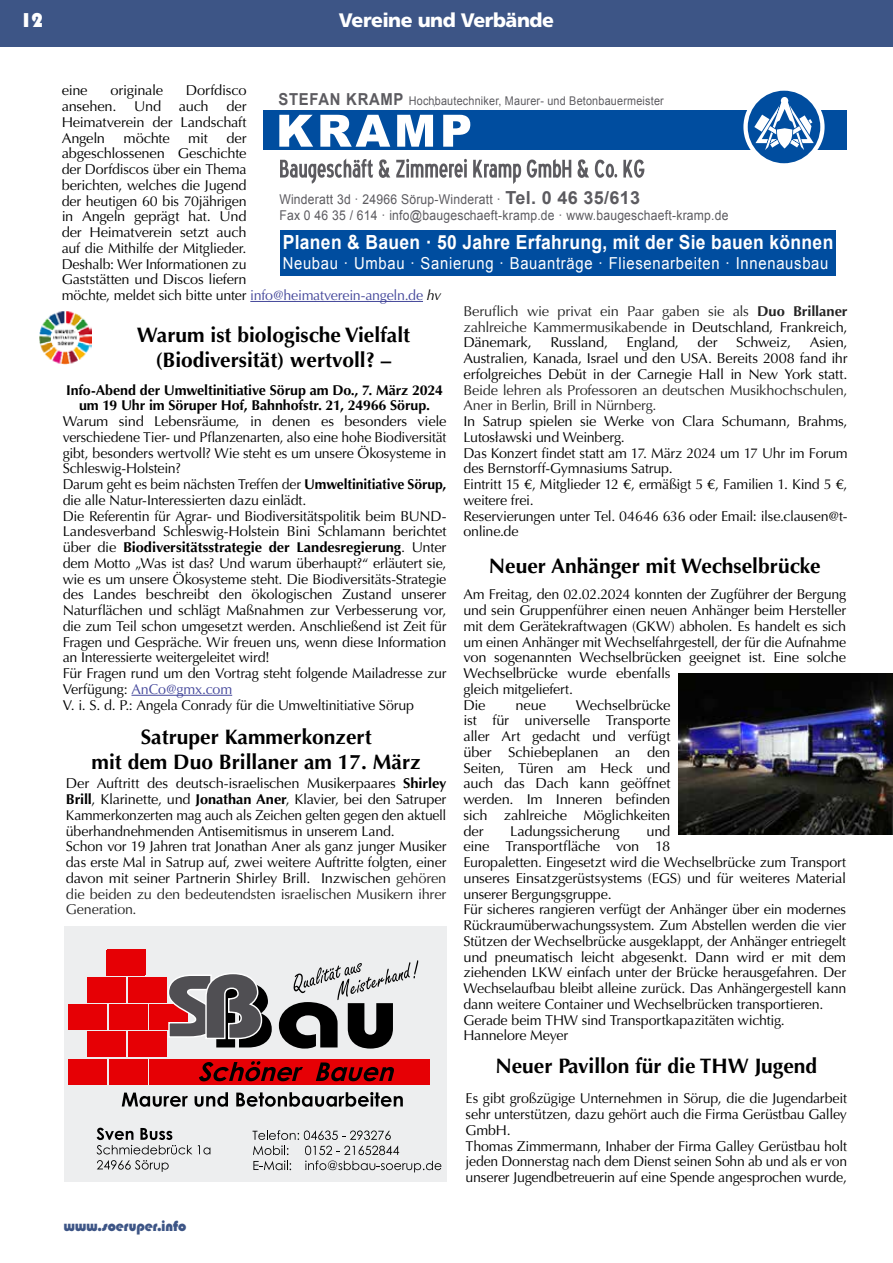
<style>
.page{position:relative;width:893px;height:1263px;background:#fff}
.page>*{position:absolute;margin:0;border:0;box-sizing:border-box;transform-origin:0 0}
.t1{font:700 21px/25.2px "Optima";color:#000;text-align:center}
.t2{font:700 19.5px "Arial";letter-spacing:.02em;color:#fff;scale:.9 1}
.t3{font:900 19.5px "Frutiger LT Std";letter-spacing:-.025em;color:#fff}
.t4{font:900 19.5px "Blippo BT";color:#fff}
.t5{font:16.5px "Arial";letter-spacing:.05em;color:#fff;scale:.9 1}
.t6{font:14.25px/15.8px "Optima";letter-spacing:-.015em;color:#000}
.t7{font:14.25px/15.8px "Optima";letter-spacing:-.015em;color:#242424;text-align:justify}
.t8{font:700 14.25px/15.8px "Optima";letter-spacing:-.005em;color:#000;text-align:center}
.t9{font:900 14.25px "Blippo BT";color:#3d5586}
.t10{font:13.5px/16.2px "Arial";letter-spacing:.02em;color:#5c5b60;scale:.9 1}
.t11{font:12px "Arial";letter-spacing:.02em;color:#5c5b60;scale:.9 1}
.s1{font-weight:700;font-size:16.5px}
.s2{color:#43469a}
.s3{font-style:italic}
.s4{font-weight:700}
.s5{color:#242424}
.s6{font-weight:700;font-size:18px}
.s7{color:#000}
</style>
<div class="page">
<div style="left:0;top:0;width:893px;height:47px;background:#3d5586"></div>
<div style="left:280px;top:230px;width:555px;height:46px;background:#004d9f"></div>
<div style="left:264px;top:110px;width:582px;height:40px;background:#004d9f"></div>
<svg style="left:743px;top:86px;width:82px;height:82px"></svg>
<svg style="left:279px;top:115px;width:34px;height:32px"></svg>
<svg style="left:320px;top:115px;width:70px;height:32px"></svg>
<svg style="left:397px;top:115px;width:36px;height:32px"></svg>
<svg style="left:443px;top:115px;width:27px;height:32px"></svg>
<svg style="left:280px;top:158px;width:93px;height:26px"></svg>
<svg style="left:379px;top:159px;width:11px;height:19px"></svg>
<svg style="left:396px;top:159px;width:71px;height:19px"></svg>
<svg style="left:473px;top:160px;width:48px;height:24px"></svg>
<svg style="left:527px;top:159px;width:44px;height:19px"></svg>
<svg style="left:578px;top:159px;width:11px;height:19px"></svg>
<svg style="left:595px;top:160px;width:22px;height:18px"></svg>
<svg style="left:623px;top:160px;width:21px;height:18px"></svg>
<svg style="left:748px;top:91px;width:72px;height:72px"></svg>
<div style="left:64px;top:926px;width:382px;height:255px;background:#edeeef"></div>
<div style="left:88px;top:977px;width:38px;height:25px;background:#e60005"></div>
<div style="left:128px;top:977px;width:38px;height:25px;background:#e60005"></div>
<svg style="left:122px;top:1092px;width:66px;height:15px"></svg>
<svg style="left:195px;top:1092px;width:33px;height:15px"></svg>
<svg style="left:236px;top:1092px;width:167px;height:15px"></svg>
<svg style="left:97px;top:1128px;width:95px;height:26px"></svg>
<svg style="left:198px;top:1145px;width:12px;height:9px"></svg>
<svg style="left:97px;top:1160px;width:72px;height:12px"></svg>
<svg style="left:253px;top:1130px;width:188px;height:42px"></svg>
<div style="left:109px;top:1005px;width:38px;height:25px;background:#e60005"></div>
<div style="left:149px;top:1005px;width:39px;height:25px;background:#e60005"></div>
<div style="left:69px;top:1005px;width:38px;height:25px;background:#e60005"></div>
<div style="left:88px;top:1032px;width:38px;height:25px;background:#e60005"></div>
<div style="left:128px;top:1032px;width:38px;height:25px;background:#e60005"></div>
<svg style="left:167px;top:973px;width:105px;height:74px"></svg>
<svg style="left:279px;top:960px;width:139px;height:88px"></svg>
<div style="left:69px;top:1059px;width:38px;height:25px;background:#e60005"></div>
<div style="left:109px;top:1059px;width:38px;height:25px;background:#e60005"></div>
<div style="left:149px;top:1059px;width:281px;height:25px;background:#e60005"></div>
<svg style="left:199px;top:1061px;width:104px;height:21px"></svg>
<svg style="left:315px;top:1062px;width:79px;height:20px"></svg>
<div style="left:107px;top:950px;width:38px;height:25px;background:#e60005"></div>
<hr style="left:250px;top:301px;width:173px;height:1px;background:#43469a">
<hr style="left:131px;top:695px;width:101px;height:1px;background:#43469a">
<img style="left:39px;top:311px;width:53px;height:53px">
<img style="left:679px;top:673px;width:214px;height:162px">
<h2 class="t4" style="left:21px;top:8px;width:23px">12</h2>
<h2 class="t3" style="left:339px;top:9px;width:217px">Vereine und Verbände</h2>
<p class="t6" style="left:62px;top:83px;width:186px;text-align:justify;text-indent:124px">Dorfdisco ansehen. Und auch der Heimatverein der Landschaft Angeln</p>
<p class="t6" style="left:62px;top:83px;width:27px">eine</p>
<p class="t6" style="left:110px;top:83px;width:54px">originale</p>
<p class="t11" style="left:279px;top:93px;width:430px"><span class="s1">STEFAN KRAMP</span> Hochbautechniker, Maurer- und Betonbauermeister</p>
<p class="t6" style="left:62px;top:130px;width:381px;text-indent:165px">der<br>abgeschlossenen Geschichte<br>der Dorfdiscos über ein Thema<br>berichten, welches die Jugend<br>der heutigen 60 bis 70jährigen<br>in Angeln geprägt hat. Und<br>der Heimatverein setzt auch<br>auf die Mithilfe der Mitglieder.<br>Deshalb: Wer Informationen zu<br>Gaststätten und Discos liefern<br>möchte, meldet sich bitte unter <span class="s2">info@heimatverein-angeln.de</span> <span class="s3">hv</span></p>
<h1 class="t1" style="left:137px;top:322px;width:275px">Warum ist biologische Vielfalt (Biodiversität) wertvoll? –</h1>
<p class="t8" style="left:66px;top:382px;width:378px">Info-Abend der Umweltinitiative Sörup am Do., 7. März 2024 um 19 Uhr im Söruper Hof, Bahnhofstr. 21, 24966 Sörup.</p>
<p class="t6" style="left:63px;top:413px;width:385px">Warum sind Lebensräume, in denen es besonders viele verschiedene Tier- und Pflanzenarten, also eine hohe Biodiversität gibt, besonders wertvoll? Wie steht es um unsere Ökosysteme in Schleswig-Holstein?<br>Darum geht es beim nächsten Treffen der <span class="s4">Umweltinitiative Sörup, </span>die alle Natur-Interessierten dazu einlädt.<br>Die Referentin für Agrar- und Biodiversitätspolitik beim BUND-Landesverband Schleswig-Holstein Bini Schlamann berichtet über die <span class="s4">Biodiversitätsstrategie der Landesregierung</span>. Unter dem Motto „Was ist das? Und warum überhaupt?“ erläutert sie, wie es um unsere Ökosysteme steht. Die Biodiversitäts-Strategie des Landes beschreibt den ökologischen Zustand unserer Naturflächen und schlägt Maßnahmen zur Verbesserung vor, die zum Teil schon umgesetzt werden. Anschließend ist Zeit für Fragen und Gespräche. Wir freuen uns, wenn diese Information an Interessierte weitergeleitet wird!<br>Für Fragen rund um den Vortrag steht folgende Mailadresse zur Verfügung: <span class="s2">AnCo@gmx.com<br></span>V. i. S. d. P.: Angela Conrady für die Umweltinitiative Sörup</p>
<h1 class="t1" style="left:92px;top:724px;width:331px">Satruper Kammerkonzert<br>mit dem Duo Brillaner am 17. März</h1>
<p class="t6" style="left:66px;top:776px;width:382px">Der Auftritt des deutsch-israelischen Musikerpaares <span class="s4">Shirley Brill</span>, Klarinette, und <span class="s4">Jonathan Aner</span>, Klavier, bei den Satruper Kammerkonzerten mag auch als Zeichen gelten gegen den aktuell überhandnehmenden Antisemitismus in unserem Land.<br>Schon vor 19 Jahren trat Jonathan Aner als ganz junger Musiker das erste Mal in Satrup auf, zwei weitere Auftritte folgten, einer davon mit seiner Partnerin Shirley Brill. Inzwischen <span class="s5">gehören die beiden zu den bedeutendsten israelischen Musikern ihrer Generation.</span></p>
<p class="t6" style="left:124px;top:130px;width:48px">möchte</p>
<p class="t6" style="left:188px;top:130px;width:21px">mit</p>
<p class="t10" style="left:279px;top:191px;width:501px">Winderatt 3d · 24966 Sörup-Winderatt · <span class="s6">Tel. 0 46 35/613<br></span>Fax 0 46 35 / 614 · info@baugeschaeft-kramp.de · www.baugeschaeft-kramp.de</p>
<h2 class="t2" style="left:283px;top:229px;width:613px">Planen &amp; Bauen · 50 Jahre Erfahrung, mit der Sie bauen können</h2>
<p class="t5" style="left:283px;top:252px;width:608px">Neubau · Umbau · Sanierung · Bauanträge · Fliesenarbeiten · Innenausbau</p>
<p class="t7" style="left:463px;top:303px;width:386px">Beruflich wie privat ein Paar gaben sie als <span class="s4">Duo Brillaner </span>zahlreiche Kammermusikabende <span class="s7">in Deutschland, Frankreich, Dänemark,</span></p>
<p class="t6" style="left:550px;top:335px;width:59px">Russland,</p>
<p class="t6" style="left:627px;top:335px;width:54px">England,</p>
<p class="t6" style="left:697px;top:335px;width:22px">der</p>
<p class="t6" style="left:736px;top:335px;width:56px">Schweiz,</p>
<p class="t6" style="left:463px;top:335px;width:386px;text-align:justify;text-indent:346px">Asien, Australien, Kanada, Israel und den USA. Bereits 2008 fand ihr erfolgreiches Debüt in der Carnegie Hall in New York statt.</p>
<p class="t7" style="left:463px;top:382px;width:386px">Beide lehren als Professoren an deutschen Musikhochschulen,<br>Aner in Berlin, Brill in Nürnberg.</p>
<p class="t6" style="left:463px;top:413px;width:386px">In Satrup spielen sie Werke von Clara Schumann, Brahms, Lutosławski und Weinberg.<br>Das Konzert findet statt am 17. März 2024 um 17 Uhr im Forum des Bernstorff-Gymnasiums Satrup.<br>Eintritt 15 €, Mitglieder 12 €, ermäßigt 5 €, Familien 1. Kind 5 €, weitere frei.<br>Reservierungen unter Tel. 04646 636 oder Email: ilse.clausen@t&shy;online.de</p>
<h1 class="t1" style="left:489px;top:554px;width:333px">Neuer Anhänger mit Wechselbrücke</h1>
<p class="t6" style="left:463px;top:587px;width:384px">Am Freitag, den 02.02.2024 konnten der Zugführer der Bergung und sein Gruppenführer einen neuen Anhänger beim Hersteller mit dem Gerätekraftwagen (GKW) abholen. Es handelt es sich um einen Anhänger mit Wechselfahrgestell, der für die Aufnahme von sogenannten Wechselbrücken geeignet ist. Eine solche Wechselbrücke wurde ebenfalls<br>gleich mitgeliefert.<br>Die</p>
<p class="t6" style="left:463px;top:697px;width:208px;text-align:justify;text-indent:112px">Wechselbrücke ist für universelle Transporte aller Art gedacht und verfügt über Schiebeplanen an den Seiten, Türen am Heck und auch das Dach kann geöffnet werden. Im Inneren befinden sich zahlreiche Möglichkeiten der</p>
<p class="t6" style="left:516px;top:697px;width:32px">neue</p>
<p class="t6" style="left:463px;top:823px;width:384px;text-indent:183px">und<br>eine Transportfläche von 18<br>Europaletten. Eingesetzt wird die Wechselbrücke zum Transport unseres Einsatzgerüstsystems (EGS) und für weiteres Material unserer Bergungsgruppe.<br>Für sicheres rangieren verfügt der Anhänger über ein modernes Rückraumüberwachungssystem. Zum Abstellen werden die vier Stützen der Wechselbrücke ausgeklappt, der Anhänger entriegelt und pneumatisch leicht abgesenkt. Dann wird er mit dem ziehenden LKW einfach unter der Brücke herausgefahren. Der Wechselaufbau bleibt alleine zurück. Das Anhängergestell kann dann weitere Container und Wechselbrücken transportieren.<br>Gerade beim THW sind Transportkapazitäten wichtig.<br>Hannelore Meyer</p>
<h1 class="t1" style="left:495px;top:1054px;width:323px">Neuer Pavillon für die THW Jugend</h1>
<p class="t6" style="left:466px;top:1091px;width:383px">Es gibt großzügige Unternehmen in Sörup, die die Jugendarbeit sehr unterstützen, dazu gehört auch die Firma Gerüstbau Galley GmbH.<br>Thomas Zimmermann, Inhaber der Firma Galley Gerüstbau holt jeden Donnerstag nach dem Dienst seinen Sohn ab und als er von unserer Jugendbetreuerin auf eine Spende angesprochen wurde,</p>
<p class="t6" style="left:510px;top:823px;width:111px">Ladungssicherung</p>
<p class="t9" style="left:64px;top:1217px;width:124px">www.soeruper.info</p>
</div>
